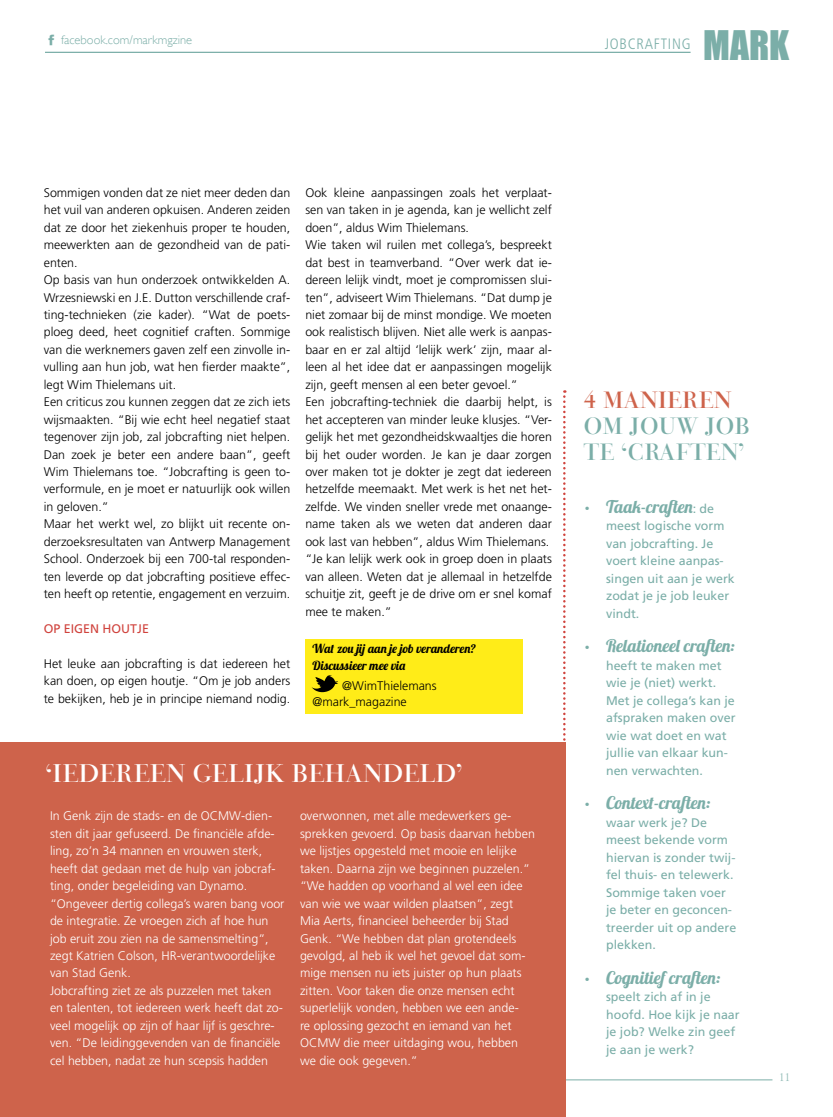
<style>
.page{position:relative;width:833px;height:1117px;background:#fff}
.page>*{position:absolute;margin:0;border:0;box-sizing:border-box;transform-origin:0 0}
.t1{font:37.38px "Impact";color:#7baea8}
.t2{font:23.62px "Bauer Bodoni BT Titling";color:#fff}
.t3{font:21.88px/26.1px "Bauer Bodoni BT Titling";color:#7baea8}
.t4{font:17.38px "Lobster";color:#7baea8}
.t5{font:300 condensed 15px "Frutiger";letter-spacing:.05em;color:#7baea8}
.t6{font:300 12.5px/17.4px "Frutiger";color:#000}
.t7{font:300 12.5px/17.4px "Frutiger";color:#fff}
.t8{font:12.5px/17.4px "Frutiger";color:#7baea8}
.t9{font:12.5px/17.4px "Lobster";color:#000}
.t10{font:300 12.5px "Gill Sans";color:#7baea8}
.t11{font:12.5px "Frutiger";color:#d0433d}
.t12{font:11.25px "Goudy";color:#92bbb6}
.s1{font-family:"Social Font Face";font-weight:400;font-size:15px}
.s2{color:#ce634b}
.s3{font-family:"Frutiger";font-size:12.5px}
</style>
<div class="page">
<hr style="left:73px;top:1079px;width:699px;height:1px;background:#7baea8">
<hr style="left:45px;top:52px;width:645px;height:1px;background:#7baea8">
<svg style="left:563px;top:390px;width:2px;height:727px"></svg>
<div style="left:0;top:742px;width:565px;height:374px;background:#ce634b"></div>
<div style="left:305px;top:639px;width:218px;height:74px;background:#ffec18"></div>
<svg style="left:311px;top:675px;width:27px;height:17px"></svg>
<p class="t10" style="left:45px;top:33px;width:149px"><span class="s1">F</span> facebook.com/markmgzine</p>
<p class="t5" style="left:604px;top:35px;width:87px">JOBCRAFTING</p>
<h1 class="t1" style="left:703px;top:16px;width:88px">MARK</h1>
<p class="t6" style="left:44px;top:184px;width:248px">Sommigen vonden dat ze niet meer deden dan het vuil van anderen opkuisen. Anderen zeiden dat ze door het ziekenhuis proper te houden, meewerkten aan de gezondheid van de pati&shy;ënten.<br>Op basis van hun onderzoek ontwikkelden A.<br>Wrzesniewski en J.E. Dutton verschillende craf&shy;ting-technieken (zie kader). “Wat de poets&shy;ploeg deed, heet cognitief craften. Sommige van die werknemers gaven zelf een zinvolle in&shy;vulling aan hun job, wat hen fierder maakte”, legt Wim Thielemans uit.<br>Een criticus zou kunnen zeggen dat ze zich iets wijsmaakten. “Bij wie echt heel negatief staat tegenover zijn job, zal jobcrafting niet helpen.<br>Dan zoek je beter een andere baan”, geeft Wim Thielemans toe. “Jobcrafting is geen to&shy;verformule, en je moet er natuurlijk ook willen in geloven.”<br>Maar het werkt wel, zo blijkt uit recente on&shy;derzoeksresultaten van Antwerp Management School. Onderzoek bij een 700-tal responden&shy;ten leverde op dat jobcrafting positieve effec&shy;ten heeft op retentie, engagement en verzuim.</p>
<p class="t11" style="left:44px;top:621px;width:107px">Op eigen houtje</p>
<p class="t6" style="left:44px;top:654px;width:248px;text-align:justify">Het leuke aan jobcrafting is dat iedereen het kan doen, op eigen houtje. “Om je job anders te bekijken, heb je in principe niemand nodig.</p>
<p class="t6" style="left:305px;top:184px;width:248px">Ook kleine aanpassingen zoals het verplaat&shy;sen van taken in je agenda, kan je wellicht zelf doen”, aldus Wim Thielemans.<br>Wie taken wil ruilen met collega’s, bespreekt dat best in teamverband. “Over werk dat ie&shy;dereen lelijk vindt, moet je compromissen slui&shy;ten”, adviseert Wim Thielemans. “Dat dump je niet zomaar bij de minst mondige. We moeten ook realistisch blijven. Niet alle werk is aanpas&shy;baar en er zal altijd ‘lelijk werk’ zijn, maar al&shy;leen al het idee dat er aanpassingen mogelijk zijn, geeft mensen al een beter gevoel.”<br>Een jobcrafting-techniek die daarbij helpt, is het accepteren van minder leuke klusjes. “Ver&shy;gelijk het met gezondheidskwaaltjes die horen bij het ouder worden. Je kan je daar zorgen over maken tot je dokter je zegt dat iedereen hetzelfde meemaakt. Met werk is het net het&shy;zelfde. We vinden sneller vrede met onaange&shy;name taken als we weten dat anderen daar ook last van hebben”, aldus Wim Thielemans. “Je kan lelijk werk ook in groep doen in plaats van alleen. Weten dat je allemaal in hetzelfde schuitje zit, geeft je de drive om er snel komaf mee te maken.”</p>
<p class="t9" style="left:312px;top:639px;width:165px">Wat zou jij aan je job veranderen?<br>Discussieer mee via</p>
<p class="t6" style="left:312px;top:677px;width:126px;line-height:16.2px;text-indent:30px">@WimThielemans @mark_magazine</p>
<p class="t2" style="left:45px;top:758px;width:420px">‘IEDEREEN GELIJK BEHANDELD’</p>
<p class="t7" style="left:50px;top:807px;width:236px">In Genk zijn de stads- en de OCMW-dien&shy;sten dit jaar gefuseerd. De financiële afde&shy;ling, zo’n 34 mannen en vrouwen sterk, heeft dat gedaan met de hulp van jobcraf&shy;ting, onder begeleiding van Dynamo. “Ongeveer dertig collega’s waren bang voor de integratie. Ze vroegen zich af hoe hun job eruit zou zien na de samensmelting”, zegt Katrien Colson, HR-verantwoordelijke van Stad Genk.<br>Jobcrafting ziet ze als puzzelen met taken en talenten, tot iedereen werk heeft dat zo&shy;veel mogelijk op zijn of haar lijf is geschre&shy;ven. “De leidinggevenden van de financiële cel hebben, nadat ze hun scepsis hadden</p>
<p class="t7" style="left:300px;top:807px;width:236px">overwonnen, met alle medewerkers ge&shy;sprekken gevoerd. Op basis daarvan hebben we lijstjes opgesteld met mooie en lelijke taken. Daarna zijn we beginnen puzzelen.” “We hadden op voorhand al wel een idee van wie we waar wilden plaatsen”, zegt Mia Aerts, financieel beheerder bij Stad Genk. “We hebben dat plan grotendeels gevolgd, al heb ik wel het gevoel dat som&shy;mige mensen nu iets juister op hun plaats zitten. Voor taken die onze mensen echt superlelijk vonden, hebben we een ande-<br>re oplossing gezocht en iemand van het OCMW die meer uitdaging wou, hebben we die ook gegeven.”</p>
<p class="t3" style="left:583px;top:386px;width:168px"><span class="s2">4 MANIEREN<br></span>OM JOUW JOB<br>TE ‘CRAFTEN’</p>
<p class="t4" style="left:583px;top:495px;width:132px">• Taak-craften<span class="s3">: de</span></p>
<p class="t8" style="left:606px;top:517px;width:130px">meest logische vorm van jobcrafting. Je voert kleine aanpas&shy;singen uit aan je werk zodat je je job leuker vindt.</p>
<p class="t4" style="left:583px;top:635px;width:153px">• Relationeel craften:</p>
<p class="t8" style="left:606px;top:656px;width:131px">heeft te maken met wie je (niet) werkt.<br>Met je collega’s kan je afspraken maken over wie wat doet en wat jullie van elkaar kun&shy;nen verwachten.</p>
<p class="t4" style="left:583px;top:791px;width:128px">• Context-craften:</p>
<p class="t8" style="left:606px;top:813px;width:132px">waar werk je? De meest bekende vorm hiervan is zonder twij&shy;fel thuis- en telewerk.<br>Sommige taken voer je beter en geconcen&shy;treerder uit op andere plekken.</p>
<p class="t4" style="left:583px;top:966px;width:138px">• Cognitief craften:</p>
<p class="t8" style="left:606px;top:987px;width:135px">speelt zich af in je hoofd. Hoe kijk je naar je job? Welke zin geef je aan je werk?</p>
<p class="t12" style="left:779px;top:1069px;width:13px">11</p>
</div>
